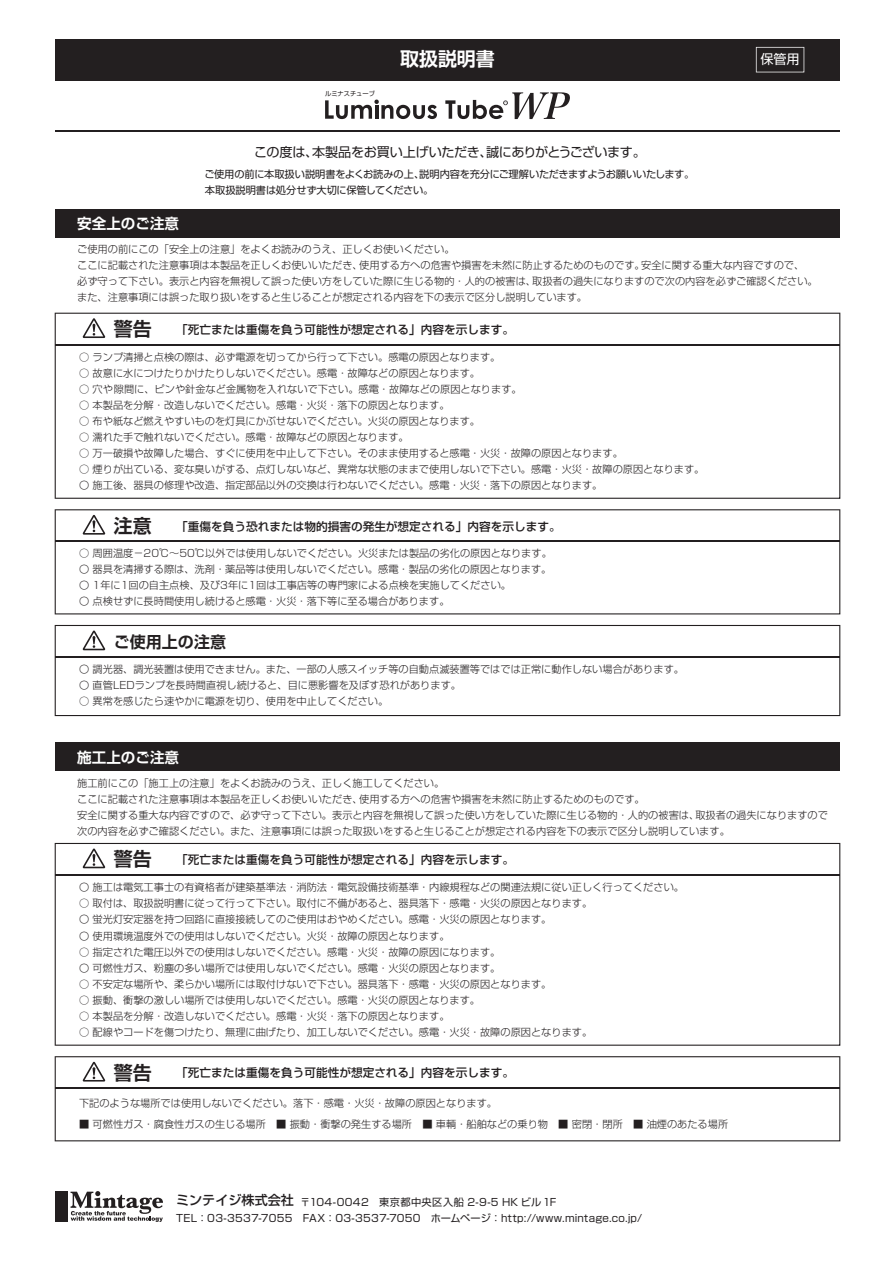
<style>
.page{position:relative;width:893px;height:1263px;background:#fff}
.page>*{position:absolute;margin:0;border:0;box-sizing:border-box;transform-origin:0 0}
.t1{font:18.9px "Shin Go Pro De Bold 90 msp RKSJ H";color:#231f20}
.t2{font:18.9px "Shin Go Pro De Bold 90 msp RKSJ H";color:#fff}
.t3{font:16.05px "Shin Go Pro De Bold 90 msp RKSJ H";color:#231f20}
.t4{font:14.55px "Shin Go Pro De Bold 90 msp RKSJ H";color:#fff}
.t5{font:13.05px "Shin Go Pro Regular 90 msp RKSJ H";letter-spacing:-.03em;color:#231f20}
.t6{font:13.05px "Shin Go Pro Regular 90 msp RKSJ H";color:#fff}
.t7{font:11.7px "Shin Go Pro Medium 90 msp RKSJ H";color:#231f20}
.t8{font:10.2px/16px "Shin Go Pro Light 90 msp RKSJ H";color:#231f20}
.t9{font:10.2px/15.8px "Shin Go Pro Regular 90 msp RKSJ H";letter-spacing:.025em;color:#231f20}
.t10{font:10.2px/16px "Shin Go Pro Regular 90 msp RKSJ H";color:#231f20}
.t11{font:6.3px "Shin Go Pro Regular 90 msp RKSJ H";color:#231f20}
.s1{font-family:"Shin Go Pro Medium 90 msp RKSJ H";font-size:13.05px}
</style>
<div class="page">
<hr style="left:55px;top:130px;width:785px;height:2px;background:#231f20">
<div style="left:55px;top:742px;width:785px;height:29px;background:#231f20"></div>
<div style="left:55px;top:209px;width:785px;height:29px;background:#231f20"></div>
<svg style="left:71px;top:1191px;width:92px;height:31px"></svg>
<div style="left:55px;top:1191px;width:12px;height:30px;background:#231f20"></div>
<svg style="left:55px;top:313px;width:785px;height:186px"></svg>
<hr style="left:55px;top:344px;width:785px;height:1px;background:#231f20">
<svg style="left:55px;top:509px;width:785px;height:105px"></svg>
<hr style="left:55px;top:541px;width:785px;height:1px;background:#231f20">
<div style="left:55px;top:39px;width:785px;height:41px;background:#231f20"></div>
<svg style="left:756px;top:47px;width:48px;height:25px"></svg>
<svg style="left:55px;top:625px;width:785px;height:91px"></svg>
<hr style="left:55px;top:657px;width:785px;height:1px;background:#231f20">
<svg style="left:55px;top:843px;width:785px;height:203px"></svg>
<hr style="left:55px;top:875px;width:785px;height:1px;background:#231f20">
<svg style="left:55px;top:1056px;width:785px;height:85px"></svg>
<hr style="left:55px;top:1088px;width:785px;height:1px;background:#231f20">
<svg style="left:325px;top:100px;width:112px;height:19px"></svg>
<svg style="left:445px;top:92px;width:125px;height:27px"></svg>
<p class="t11" style="left:325px;top:88px;width:51px">ルミナスチューブ</p>
<h1 class="t2" style="left:400px;top:43px;width:96px">取扱説明書</h1>
<p class="t6" style="left:760px;top:48px;width:41px">保管用</p>
<p class="t5" style="left:254px;top:141px;width:393px">この度は、本製品をお買い上げいただき、誠にありがとうございます。</p>
<p class="t10" style="left:204px;top:164px;width:491px">ご使用の前に本取扱い説明書をよくお読みの上、説明内容を充分にご理解いただきますようお願いいたします。本取扱説明書は処分せず大切に保管してください。</p>
<h3 class="t4" style="left:77px;top:212px;width:103px">安全上のご注意</h3>
<p class="t8" style="left:77px;top:240px;width:742px">ご使用の前にこの「安全上の注意」をよくお読みのうえ、正しくお使いください。<br>ここに記載された注意事項は本製品を正しくお使いいただき、使用する方への危害や損害を未然に防止するためのものです。安全に関する重大な内容ですので、<br>必ず守って下さい。表示と内容を無視して誤った使い方をしていた際に生じる物的・人的の被害は、取扱者の過失になりますので次の内容を必ずご確認ください。また、注意事項には誤った取り扱いをすると生じることが想定される内容を下の表示で区分し説明しています。</p>
<h1 class="t1" style="left:114px;top:313px;width:39px">警告</h1>
<p class="t7" style="left:176px;top:320px;width:339px">「死亡または重傷を負う可能性が想定される」内容を示します。</p>
<p class="t8" style="left:79px;top:348px;width:423px">○ ランプ清掃と点検の際は、必ず電源を切ってから行って下さい。感電の原因となります。</p>
<p class="t8" style="left:79px;top:364px;width:403px">○ 故意に水につけたりかけたりしないでください。感電・故障などの原因となります。</p>
<p class="t8" style="left:79px;top:380px;width:444px">○ 穴や隙間に、ピンや針金など金属物を入れないで下さい。感電・故障などの原因となります。</p>
<p class="t8" style="left:79px;top:396px;width:372px">○ 本製品を分解・改造しないでください。感電・火災・落下の原因となります。</p>
<p class="t8" style="left:79px;top:412px;width:403px">○ 布や紙など燃えやすいものを灯具にかぶせないでください。火災の原因となります。</p>
<p class="t8" style="left:79px;top:428px;width:331px">○ 濡れた手で触れないでください。感電・故障などの原因となります。</p>
<p class="t8" style="left:79px;top:444px;width:545px">○ 万一破損や故障した場合、すぐに使用を中止して下さい。そのまま使用すると感電・火災・故障の原因となります。</p>
<p class="t8" style="left:79px;top:460px;width:627px">○ 煙りが出ている、変な臭いがする、点灯しないなど、異常な状態のままで使用しないで下さい。感電・火災・故障の原因となります。〇 施工後、器具の修理や改造、指定部品以外の交換は行わないでください。感電・火災・落下の原因となります。</p>
<p class="t7" style="left:176px;top:516px;width:386px">「重傷を負う恐れまたは物的損害の発生が想定される」内容を示します。</p>
<p class="t8" style="left:79px;top:544px;width:474px">○ 周囲温度－20℃～50℃以外では使用しないでください。火災または製品の劣化の原因となります。〇 器具を清掃する際は、洗剤・薬品等は使用しないでください。感電・製品の劣化の原因となります。〇 1年に1回の自主点検、及び3年に1回は工事店等の専門家による点検を実施してください。<br>〇 点検せずに長時間使用し続けると感電・火災・落下等に至る場合があります。</p>
<h1 class="t1" style="left:114px;top:510px;width:39px">注意</h1>
<h2 class="t3" style="left:114px;top:629px;width:114px">ご使用上の注意</h2>
<p class="t8" style="left:79px;top:660px;width:606px">〇 調光器、調光装置は使用できません。また、一部の人感スイッチ等の自動点滅装置等ではでは正常に動作しない場合があります。〇 直管LEDランプを長時間直視し続けると、目に悪影響を及ぼす恐れがあります。</p>
<p class="t8" style="left:79px;top:692px;width:311px">○ 異常を感じたら速やかに電源を切り、使用を中止してください。</p>
<h3 class="t4" style="left:77px;top:745px;width:103px">施工上のご注意</h3>
<p class="t8" style="left:77px;top:774px;width:752px">施工前にこの「施工上の注意」をよくお読みのうえ、正しく施工してください。<br>ここに記載された注意事項は本製品を正しくお使いいただき、使用する方への危害や損害を未然に防止するためのものです。<br>安全に関する重大な内容ですので、必ず守って下さい。表示と内容を無視して誤った使い方をしていた際に生じる物的・人的の被害は、取扱者の過失になりますので次の内容を必ずご確認ください。また、注意事項には誤った取扱いをすると生じることが想定される内容を下の表示で区分し説明しています。</p>
<h1 class="t1" style="left:114px;top:844px;width:39px">警告</h1>
<p class="t7" style="left:176px;top:850px;width:339px">「死亡または重傷を負う可能性が想定される」内容を示します。</p>
<p class="t8" style="left:79px;top:878px;width:606px">〇 施工は電気工事士の有資格者が建築基準法・消防法・電気設備技術基準・内線規程などの関連法規に従い正しく行ってください。</p>
<p class="t8" style="left:79px;top:894px;width:515px">○ 取付は、取扱説明書に従って行って下さい。取付に不備があると、器具落下・感電・火災の原因となります。〇 蛍光灯安定器を持つ回路に直接接続してのご使用はおやめください。感電・火災の原因となります。<br>〇 使用環境温度外での使用はしないでください。火災・故障の原因となります。</p>
<p class="t8" style="left:79px;top:942px;width:423px">○ 指定された電圧以外での使用はしないでください。感電・火災・故障の原因になります。〇 可燃性ガス、粉塵の多い場所では使用しないでください。感電・火災の原因となります。</p>
<p class="t8" style="left:79px;top:974px;width:474px">○ 不安定な場所や、柔らかい場所には取付けないで下さい。器具落下・感電・火災の原因となります。</p>
<p class="t8" style="left:79px;top:990px;width:403px">○ 振動、衝撃の激しい場所では使用しないでください。感電・火災の原因となります。</p>
<p class="t8" style="left:79px;top:1006px;width:372px">○ 本製品を分解・改造しないでください。感電・火災・落下の原因となります。</p>
<p class="t8" style="left:79px;top:1022px;width:515px">○ 配線やコードを傷つけたり、無理に曲げたり、加工しないでください。感電・火災・故障の原因となります。</p>
<h1 class="t1" style="left:114px;top:1057px;width:39px">警告</h1>
<p class="t7" style="left:176px;top:1063px;width:339px">「死亡または重傷を負う可能性が想定される」内容を示します。</p>
<p class="t8" style="left:79px;top:1094px;width:420px">下記のような場所では使用しないでください。落下・感電・火災・故障の原因となります。</p>
<p class="t8" style="left:79px;top:1114px;width:651px">■ 可燃性ガス・腐食性ガスの生じる場所　■ 振動・衝撃の発生する場所　■ 車輌・船舶などの乗り物　■ 密閉・閉所　■ 油煙のあたる場所</p>
<p class="t9" style="left:176px;top:1193px;width:468px"><span class="s1">ミンテイジ株式会社</span> 〒104-0042　東京都中央区入船 2-9-5 HK ビル1F<br>TEL：03-3537-7055　FAX：03-3537-7050　ホームページ：http://www.mintage.co.jp/</p>
</div>
